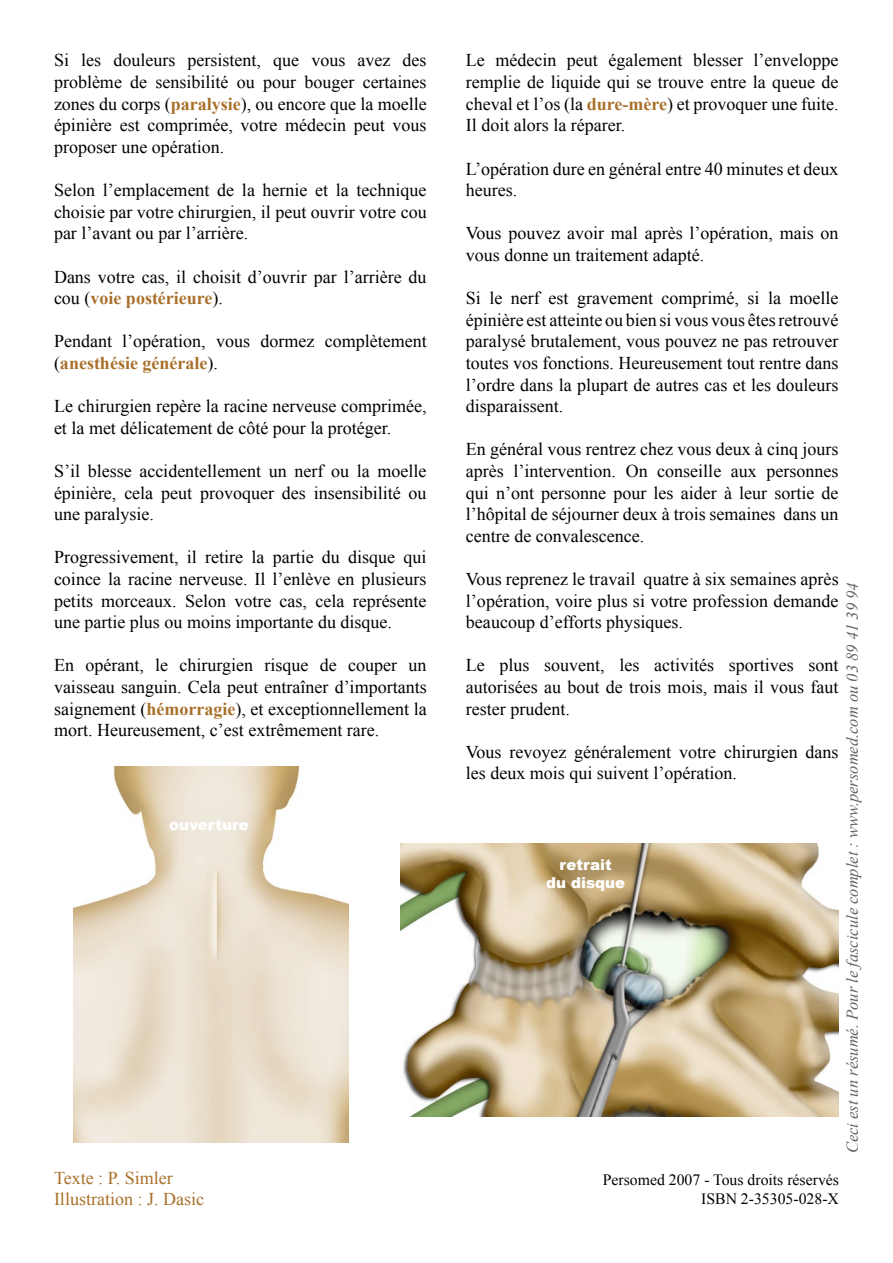
<style>
.page{position:relative;width:893px;height:1263px;background:#fff}
.page>*{position:absolute;margin:0;border:0;box-sizing:border-box;transform-origin:0 0}
.t1{font:18px/21.6px "Times New Roman";color:#000;text-align:justify}
.t2{font:18px "Times New Roman";color:#a8702a}
.t3{font:italic 16.5px "Times New Roman";color:#636363}
.t4{font:15.75px "Times New Roman";color:#000}
.t5{font:900 15px "Arial";color:#fff}
.s1{font-weight:700;color:#a8702a}
</style>
<div class="page">
<img style="left:74px;top:766px;width:275px;height:377px">
<img style="left:400px;top:843px;width:439px;height:273px">
<p class="t1" style="left:54px;top:49px;width:374px">Si les douleurs persistent, que vous avez des problème de sensibilité ou pour bouger certaines zones du corps (<span class="s1">paralysie</span>), ou encore que la moelle épinière est comprimée, votre médecin peut vous proposer une opération.</p>
<p class="t1" style="left:54px;top:179px;width:374px">Selon l’emplacement de la hernie et la technique choisie par votre chirurgien, il peut ouvrir votre cou par l’avant ou par l’arrière.</p>
<p class="t1" style="left:54px;top:265px;width:374px">Dans votre cas, il choisit d’ouvrir par l’arrière du cou (<span class="s1">voie postérieure</span>).</p>
<p class="t1" style="left:54px;top:330px;width:374px">Pendant l’opération, vous dormez complètement (<span class="s1">anesthésie générale</span>).</p>
<p class="t1" style="left:54px;top:395px;width:374px">Le chirurgien repère la racine nerveuse comprimée, et la met délicatement de côté pour la protéger.</p>
<p class="t1" style="left:54px;top:460px;width:374px">S’il blesse accidentellement un nerf ou la moelle épinière, cela peut provoquer des insensibilité ou une paralysie.</p>
<p class="t1" style="left:54px;top:546px;width:374px">Progressivement, il retire la partie du disque qui coince la racine nerveuse. Il l’enlève en plusieurs petits morceaux. Selon votre cas, cela représente une partie plus ou moins importante du disque.</p>
<p class="t1" style="left:54px;top:654px;width:374px">En opérant, le chirurgien risque de couper un vaisseau sanguin. Cela peut entraîner d’importants saignement (<span class="s1">hémorragie</span>), et exceptionnellement la mort. Heureusement, c’est extrêmement rare.</p>
<p class="t5" style="left:169px;top:817px;width:81px">ouverture</p>
<p class="t2" style="left:54px;top:1167px;width:120px">Texte : P. Simler</p>
<p class="t2" style="left:54px;top:1189px;width:151px">Illustration : J. Dasic</p>
<p class="t1" style="left:466px;top:49px;width:374px">Le médecin peut également blesser l’enveloppe remplie de liquide qui se trouve entre la queue de cheval et l’os (la <span class="s1">dure-mère</span>) et provoquer une fuite.<br>Il doit alors la réparer.</p>
<p class="t1" style="left:466px;top:157px;width:374px">L’opération dure en général entre 40 minutes et deux heures.</p>
<p class="t1" style="left:466px;top:222px;width:374px">Vous pouvez avoir mal après l’opération, mais on vous donne un traitement adapté.</p>
<p class="t1" style="left:466px;top:287px;width:374px">Si le nerf est gravement comprimé, si la moelle épinière est atteinte ou bien si vous vous êtes retrouvé paralysé brutalement, vous pouvez ne pas retrouver toutes vos fonctions. Heureusement tout rentre dans l’ordre dans la plupart de autres cas et les douleurs disparaissent.</p>
<p class="t1" style="left:466px;top:438px;width:374px">En général vous rentrez chez vous deux à cinq jours après l’intervention. On conseille aux personnes qui n’ont personne pour les aider à leur sortie de l’hôpital de séjourner deux à trois semaines dans un centre de convalescence.</p>
<p class="t1" style="left:466px;top:568px;width:374px">Vous reprenez le travail quatre à six semaines après l’opération, voire plus si votre profession demande beaucoup d’efforts physiques.</p>
<p class="t1" style="left:466px;top:654px;width:374px">Le plus souvent, les activités sportives sont autorisées au bout de trois mois, mais il vous faut rester prudent.</p>
<p class="t1" style="left:466px;top:741px;width:374px">Vous revoyez généralement votre chirurgien dans les deux mois qui suivent l’opération.</p>
<p class="t3" style="left:843px;top:1153px;width:572px;rotate:-90deg">Ceci est un résumé. Pour le fascicule complet : www.persomed.com ou 03 89 41 39 94</p>
<p class="t5" style="left:560px;top:856px;width:54px">retrait</p>
<p class="t5" style="left:546px;top:874px;width:81px">du disque</p>
<p class="t4" style="left:603px;top:1171px;width:238px">Persomed 2007 - Tous droits réservés</p>
<p class="t4" style="left:701px;top:1190px;width:139px">ISBN 2-35305-028-X</p>
</div>
